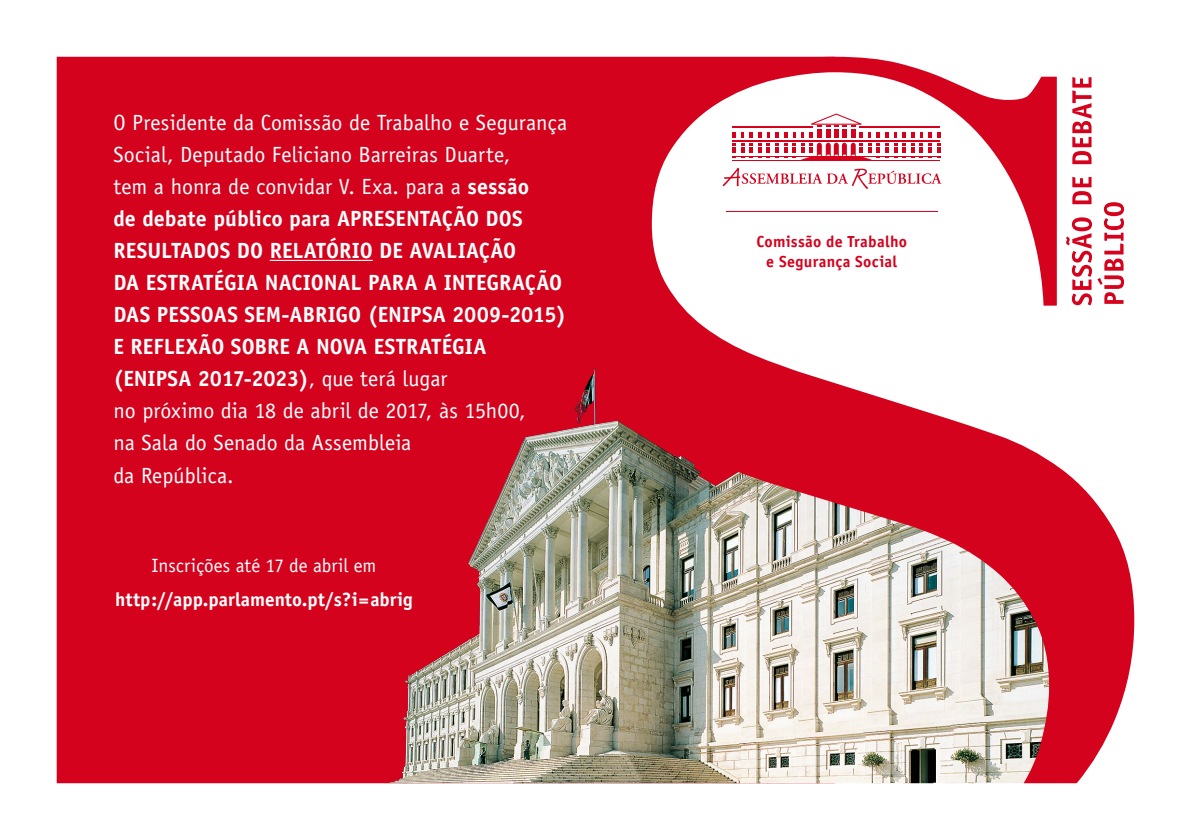
<style>
.page{position:relative;width:1191px;height:840px;background:#fff}
.page>*{position:absolute;margin:0;border:0;box-sizing:border-box;transform-origin:0 0}
.t1{font:22px/32px "Officina Sans";color:#fff}
.t2{font:700 19.2px "Officina Sans";color:#fff}
.t3{font:19.2px "Officina Sans";color:#fff}
.t4{font:700 16px/20px "Officina Sans";letter-spacing:.015em;color:#d4021d;text-align:center}
.s1{font-weight:700}
</style>
<div class="page">
<div style="left:57px;top:57px;width:535px;height:725px;background:#d4021d"></div>
<img style="left:372px;top:357px;width:220px;height:425px">
<svg style="left:592px;top:57px;width:542px;height:725px"></svg>
<hr style="left:726px;top:211px;width:212px;height:1px;background:#d4021d">
<hr style="left:270px;top:260px;width:103px;height:1px;background:#fff">
<svg style="left:1066px;top:77px;width:58px;height:228px"></svg>
<p class="t1" style="left:113px;top:106px;width:455px">O Presidente da Comissão de Trabalho e Segurança Social, Deputado Feliciano Barreiras Duarte,<br>tem a honra de convidar V. Exa. para a <span class="s1">sessão<br>de debate público para APRESENTAÇÃO DOS RESULTADOS DO RELATÓRIO DE AVALIAÇÃO<br>DA ESTRATÉGIA NACIONAL PARA A INTEGRAÇÃO DAS PESSOAS SEM-ABRIGO (ENIPSA 2009-2015)<br>E REFLEXÃO SOBRE A NOVA ESTRATÉGIA (ENIPSA 2017-2023)</span>, que terá lugar<br>no próximo dia 18 de abril de 2017, às 15h00,<br>na Sala do Senado da Assembleia<br>da República.</p>
<p class="t3" style="left:152px;top:554px;width:226px">Inscrições até 17 de abril em</p>
<p class="t2" style="left:115px;top:587px;width:299px">http://app.parlamento.pt/s?i=abrig</p>
<p class="t4" style="left:756px;top:231px;width:152px">Comissão de Trabalho e Segurança Social</p>
</div>
